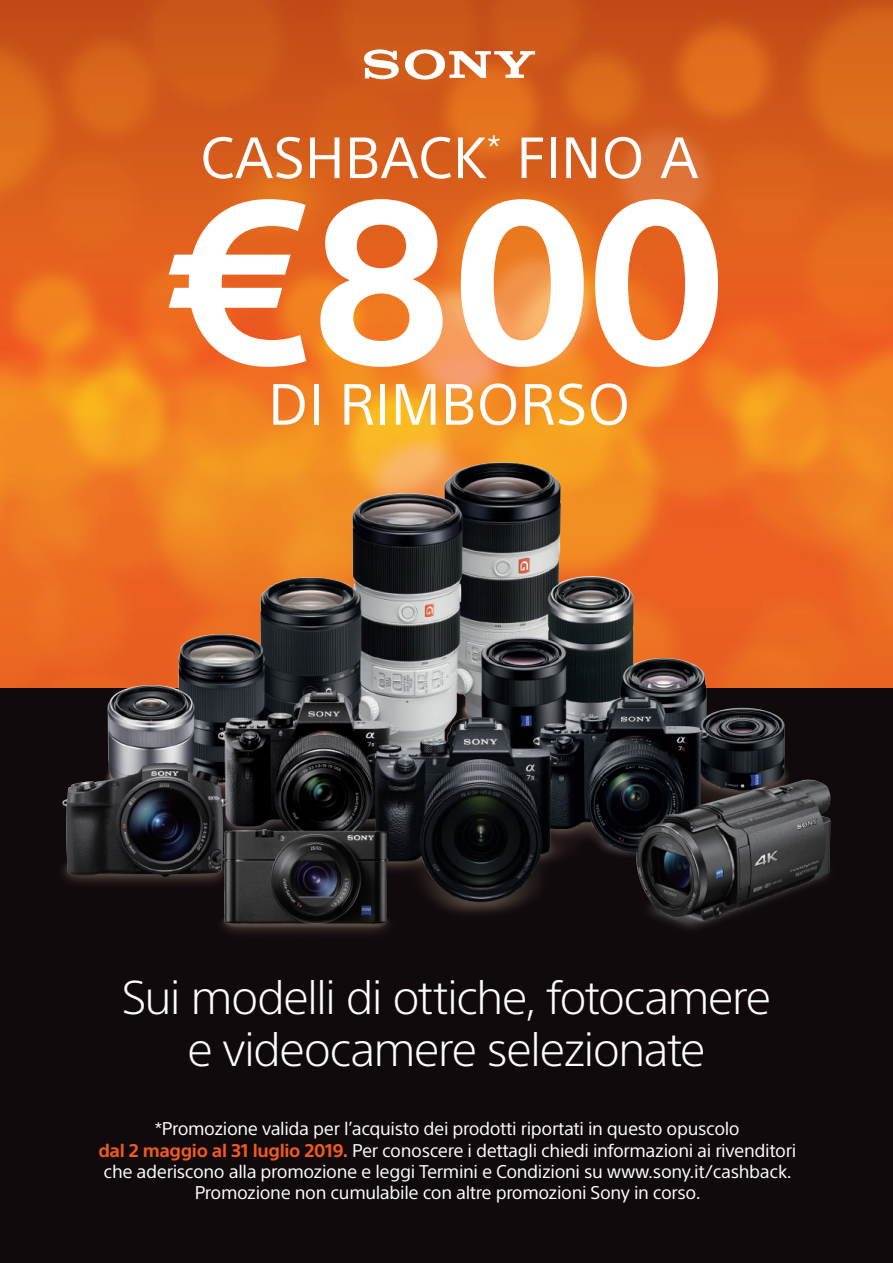
<style>
.page{position:relative;width:893px;height:1263px;background:#fff}
.page>*{position:absolute;margin:0;border:0;box-sizing:border-box;transform-origin:0 0}
.t1{font:700 227.25px "SST";color:#fff}
.t2{font:56.85px "SST";letter-spacing:.01em;color:#fff}
.t3{font:300 46.35px/52.7px "SST";letter-spacing:-.04em;color:#fff;text-align:center}
.t4{font:18px/21px "SST";letter-spacing:-.02em;color:#fff;text-align:center}
.s1{font-weight:700;color:#f15921}
</style>
<div class="page">
<img style="left:0;top:0;width:893px;height:689px">
<div style="left:0;top:689px;width:893px;height:574px;background:#110a0c"></div>
<svg style="left:364px;top:49px;width:35px;height:30px"></svg>
<svg style="left:405px;top:49px;width:130px;height:31px"></svg>
<img style="left:15px;top:427px;width:863px;height:507px">
<h2 class="t2" style="left:200px;top:124px;width:500px">CASHBACK<sup>*</sup> FINO A</h2>
<h1 class="t1" style="left:165px;top:148px;width:565px">€800</h1>
<h2 class="t2" style="left:268px;top:371px;width:363px">DI RIMBORSO</h2>
<h3 class="t3" style="left:122px;top:970px;width:651px">Sui modelli di ottiche, fotocamere e videocamere selezionate</h3>
<p class="t4" style="left:98px;top:1118px;width:699px">*Promozione valida per l’acquisto dei prodotti riportati in questo opuscolo<br><span class="s1">dal 2 maggio al 31 luglio 2019.</span> Per conoscere i dettagli chiedi informazioni ai rivenditori che aderiscono alla promozione e leggi Termini e Condizioni su www.sony.it/cashback.<br>Promozione non cumulabile con altre promozioni Sony in corso.</p>
</div>
